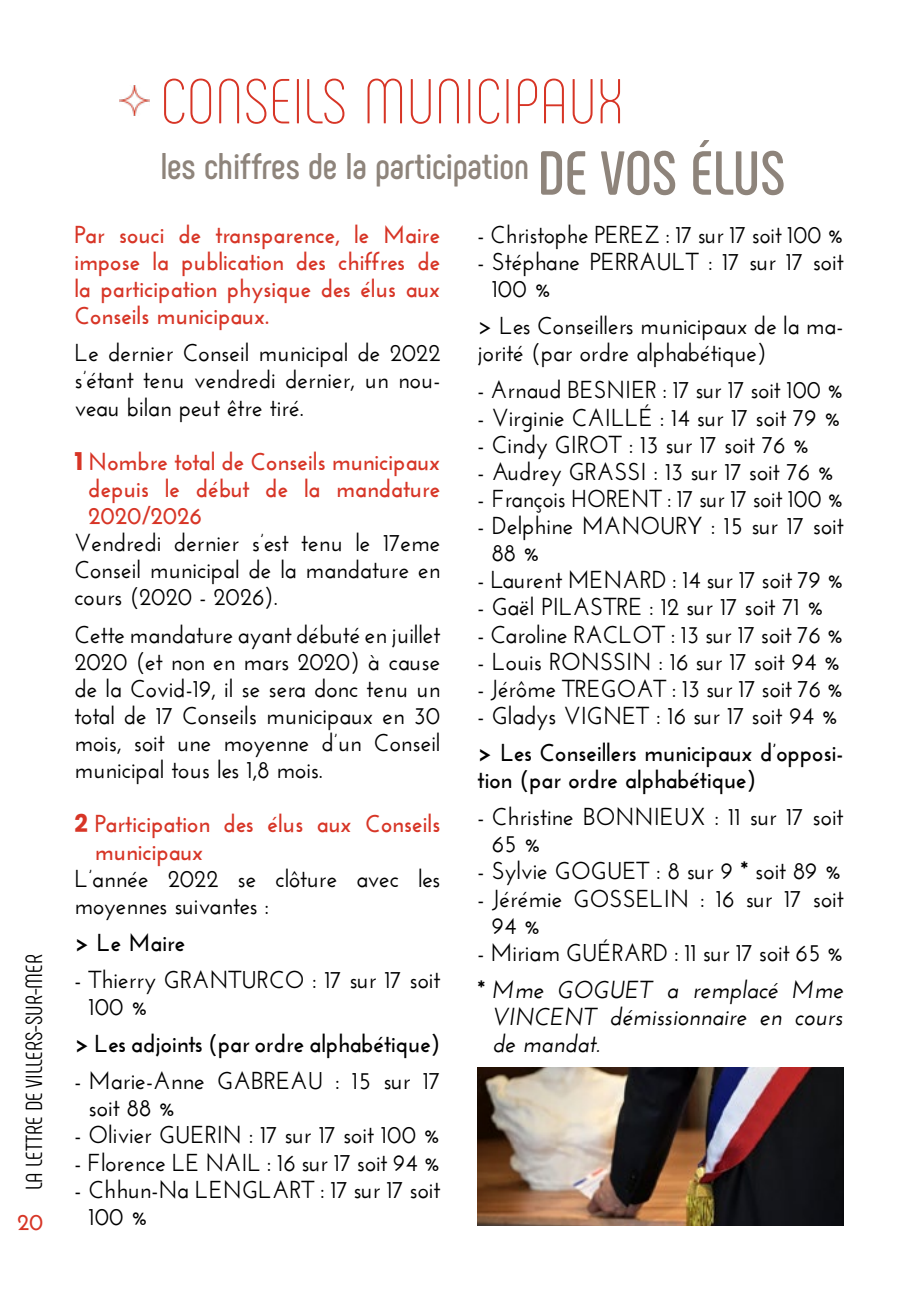
<style>
.page{position:relative;width:918px;height:1290px;background:#fff}
.page>*{position:absolute;margin:0;border:0;box-sizing:border-box;transform-origin:0 0}
.t1{font:200 63.18px "Phenomena";color:#d73526}
.t2{font:700 36.93px "Phenomena";letter-spacing:-.005em;color:#8e847b}
.t3{font:600 24.5px/27.1px "Josefin Sans";color:#000;scale:.96 1}
.t4{font:700 24.5px/27.1px "Josefin Sans";color:#d73526;text-align:justify;scale:.96 1}
.t5{font:700 24.5px/27.1px "Josefin Sans";color:#000;scale:.96 1}
.t6{font:italic 600 24.5px/27.1px "Josefin Sans";color:#000;scale:.96 1}
.t7{font:23.1px "Phenomena";color:#000}
.t8{font:700 23.1px "Josefin Sans";color:#d73526}
.s1{font-size:61.6px}
.s2{font-family:"Poppins"}
.s3{font-style:italic}
</style>
<div class="page">
<img style="left:119px;top:85px;width:30px;height:30px">
<img style="left:477px;top:1068px;width:366px;height:157px">
<p class="t7" style="left:21px;top:1190px;width:237px;rotate:-90deg">LA LETTRE DE VILLERS-SUR-MER</p>
<p class="t8" style="left:17px;top:1208px;width:28px">20</p>
<h1 class="t1" style="left:160px;top:66px;width:465px">CONSEILS MUNICIPAUX</h1>
<h2 class="t2" style="left:160px;top:144px;width:626px">les chiffres de la participation <span class="s1">DE VOS ÉLUS</span></h2>
<p class="t4" style="left:74px;top:221px;width:383px">Par souci de transparence, le Maire impose la publication des chiffres de la participation physique des élus aux Conseils municipaux.</p>
<p class="t3" style="left:74px;top:339px;width:383px;text-align:justify">Le dernier Conseil municipal de 2022 s’étant tenu vendredi dernier, un nou&shy;veau bilan peut être tiré.</p>
<p class="t4" style="left:88px;top:448px;width:368px;text-indent:-14px"><span class="s2">1</span> Nombre total de Conseils municipaux depuis le début de la mandature 2020/2026</p>
<p class="t3" style="left:74px;top:529px;width:383px;text-align:justify">Vendredi dernier s’est tenu le 17eme Conseil municipal de la mandature en cours (2020 - 2026).</p>
<p class="t3" style="left:74px;top:620px;width:383px;text-align:justify">Cette mandature ayant débuté en juillet 2020 (et non en mars 2020) à cause de la Covid-19, il se sera donc tenu un total de 17 Conseils municipaux en 30 mois, soit une moyenne d’un Conseil municipal tous les 1,8 mois.</p>
<p class="t4" style="left:95px;top:810px;width:361px;text-indent:-20px"><span class="s2">2</span> Participation des élus aux Conseils municipaux</p>
<p class="t3" style="left:74px;top:864px;width:383px">L’année 2022 se clôture avec les moyennes suivantes :</p>
<p class="t5" style="left:74px;top:929px;width:117px">&gt; Le Maire</p>
<p class="t3" style="left:89px;top:966px;width:368px;text-indent:-14px">- Thierry GRANTURCO : 17 sur 17 soit<br>100 %</p>
<p class="t5" style="left:74px;top:1030px;width:383px">&gt; Les adjoints (par ordre alphabétique)</p>
<p class="t3" style="left:89px;top:1067px;width:368px;text-indent:-14px">- Marie-Anne GABREAU : 15 sur 17 soit 88 %</p>
<p class="t3" style="left:74px;top:1121px;width:382px">- Olivier GUERIN : 17 sur 17 soit 100 %</p>
<p class="t3" style="left:74px;top:1148px;width:383px">- Florence LE NAIL : 16 sur 17 soit 94 %</p>
<p class="t3" style="left:89px;top:1175px;width:368px;text-indent:-14px">- Chhun-Na LENGLART : 17 sur 17 soit<br>100 %</p>
<p class="t3" style="left:477px;top:221px;width:383px">- Christophe PEREZ : 17 sur 17 soit 100 %</p>
<p class="t3" style="left:492px;top:248px;width:368px;text-indent:-14px">- Stéphane PERRAULT : 17 sur 17 soit<br>100 %</p>
<p class="t3" style="left:477px;top:312px;width:383px">&gt; Les Conseillers municipaux de la ma&shy;jorité (par ordre alphabétique)</p>
<p class="t3" style="left:477px;top:376px;width:383px">- Arnaud BESNIER : 17 sur 17 soit 100 %</p>
<p class="t3" style="left:477px;top:403px;width:380px">- Virginie CAILLÉ : 14 sur 17 soit 79 %</p>
<p class="t3" style="left:477px;top:430px;width:347px">- Cindy GIROT : 13 sur 17 soit 76 %</p>
<p class="t3" style="left:477px;top:458px;width:373px">- Audrey GRASSI : 13 sur 17 soit 76 %</p>
<p class="t3" style="left:477px;top:485px;width:383px">- François HORENT : 17 sur 17 soit 100 %</p>
<p class="t3" style="left:492px;top:512px;width:368px;text-indent:-14px">- Delphine MANOURY : 15 sur 17 soit<br>88 %</p>
<p class="t3" style="left:477px;top:566px;width:383px">- Laurent MENARD : 14 sur 17 soit 79 %</p>
<p class="t3" style="left:477px;top:593px;width:362px">- Gaël PILASTRE : 12 sur 17 soit 71 %</p>
<p class="t3" style="left:477px;top:620px;width:383px">- Caroline RACLOT : 13 sur 17 soit 76 %</p>
<p class="t3" style="left:477px;top:647px;width:379px">- Louis RONSSIN : 16 sur 17 soit 94 %</p>
<p class="t3" style="left:477px;top:675px;width:383px">- Jérôme TREGOAT : 13 sur 17 soit 76 %</p>
<p class="t3" style="left:477px;top:702px;width:377px">- Gladys VIGNET : 16 sur 17 soit 94 %</p>
<p class="t5" style="left:477px;top:739px;width:383px">&gt; Les Conseillers municipaux d’opposi&shy;tion (par ordre alphabétique)</p>
<p class="t3" style="left:492px;top:803px;width:368px;text-indent:-14px">- Christine BONNIEUX : 11 sur 17 soit<br>65 %</p>
<p class="t3" style="left:477px;top:857px;width:381px">- Sylvie GOGUET : 8 sur 9 * soit 89 %</p>
<p class="t3" style="left:492px;top:884px;width:368px;text-indent:-14px">- Jérémie GOSSELIN : 16 sur 17 soit<br>94 %</p>
<p class="t3" style="left:477px;top:934px;width:383px;line-height:37.1px">- Miriam GUÉRARD : 11 sur 17 soit 65 % * <span class="s3">Mme GOGUET a remplacé Mme</span></p>
<p class="t6" style="left:492px;top:1003px;width:367px">VINCENT démissionnaire en cours de mandat.</p>
</div>
